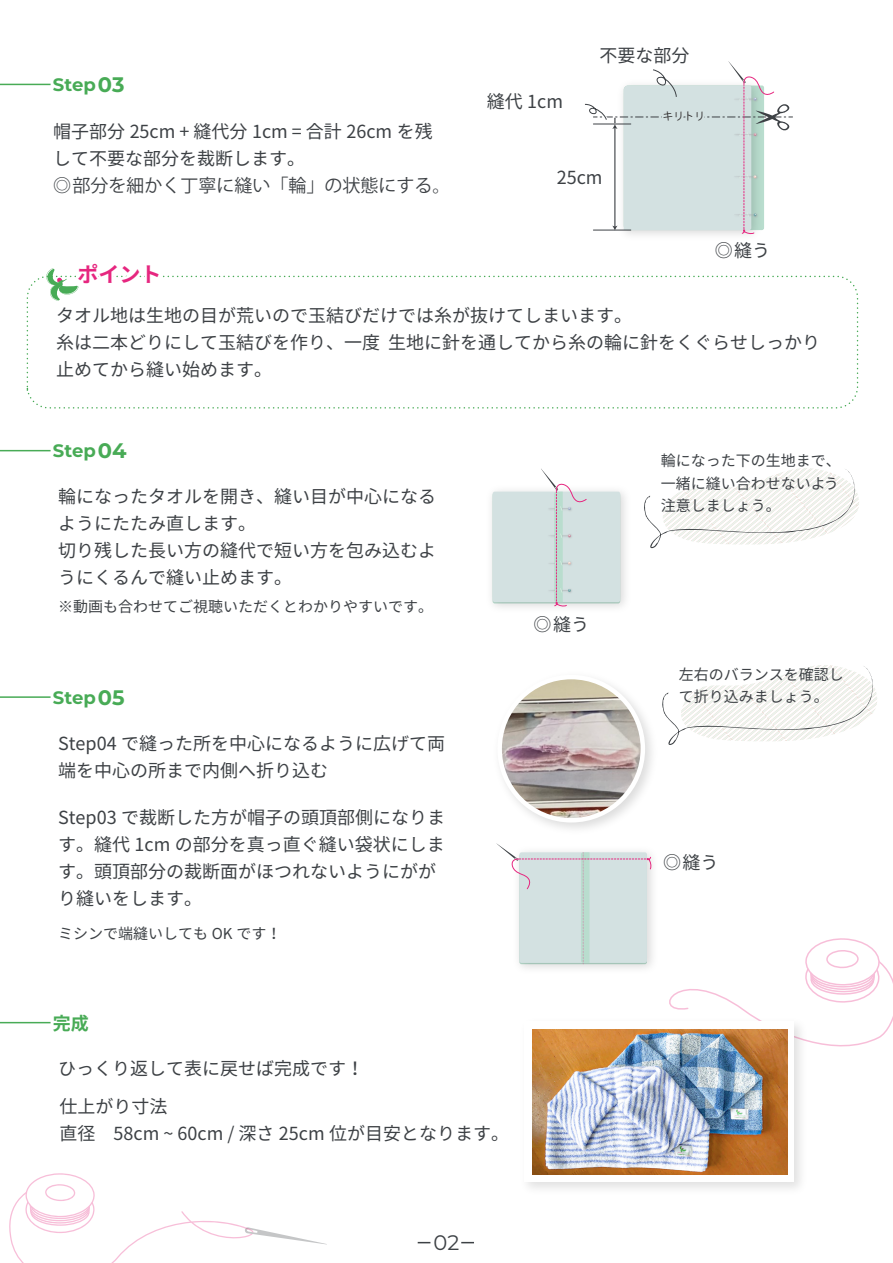
<style>
.page{position:relative;width:893px;height:1263px;background:#fff}
.page>*{position:absolute;margin:0;border:0;box-sizing:border-box;transform-origin:0 0}
.t1{font:700 21px "Noto Sans CJ Kjp";color:#e6267f}
.t2{font:21px "Montserrat";color:#3d4145}
.t3{font:18px/27px "Noto Sans CJ Kjp";color:#3d4145}
.t4{font:18px "Koz Go Pr 6 N";color:#3d4145}
.t5{font:700 18px "Montserrat";color:#48ab56}
.t6{font:700 18px "Noto Sans CJ Kjp";color:#48ab56}
.t7{font:15px/22.5px "Noto Sans CJ Kjp";color:#3d4145}
.t8{font:10.5px "Koz Go Pr 6 N";color:#231f20}
.s1{font-size:21px}
.s2{font-family:"Noto Sans CJ Kjp"}
</style>
<div class="page">
<svg style="left:418px;top:1242px;width:12px;height:1px"></svg>
<svg style="left:461px;top:1242px;width:13px;height:1px"></svg>
<svg style="left:26px;top:275px;width:833px;height:134px"></svg>
<hr style="left:0;top:84px;width:51px;height:1px;background:#48ab56">
<hr style="left:0;top:450px;width:51px;height:1px;background:#48ab56">
<svg style="left:669px;top:938px;width:224px;height:108px"></svg>
<svg style="left:585px;top:61px;width:207px;height:173px"></svg>
<img style="left:491px;top:491px;width:135px;height:114px">
<img style="left:495px;top:490px;width:130px;height:18px">
<div style="left:495px;top:508px;width:130px;height:27px;background:#d3e1e1"></div>
<img style="left:495px;top:535px;width:130px;height:73px">
<svg style="left:541px;top:469px;width:46px;height:138px"></svg>
<svg style="left:45px;top:268px;width:119px;height:33px"></svg>
<svg style="left:644px;top:468px;width:215px;height:80px"></svg>
<svg style="left:662px;top:665px;width:215px;height:80px"></svg>
<hr style="left:0;top:696px;width:51px;height:2px;background:#48ab56">
<hr style="left:0;top:1022px;width:51px;height:1px;background:#48ab56">
<svg style="left:496px;top:843px;width:156px;height:121px"></svg>
<img style="left:527px;top:1013px;width:285px;height:176px">
<div style="left:524px;top:1022px;width:270px;height:160px;background:#fff"></div>
<img style="left:532px;top:1030px;width:255px;height:144px">
<svg style="left:9px;top:1173px;width:318px;height:90px"></svg>
<img style="left:504px;top:685px;width:148px;height:144px">
<img style="left:500px;top:677px;width:143px;height:143px;border-radius:72px">
<div style="left:497px;top:675px;width:148px;height:147px;border:4px solid #fff;border-radius:50%"></div>
<p class="t5" style="left:53px;top:73px;width:73px">Step<span class="s1">03</span></p>
<p class="t3" style="left:53px;top:118px;width:381px">帽子部分 25cm + 縫代分 1cm = 合計 26cm を残して不要な部分を裁断します。</p>
<p class="t4" style="left:53px;top:175px;width:399px"><span class="s2">◎</span>部分を細かく丁寧に縫い「輪」の状態にする。</p>
<p class="t1" style="left:77px;top:262px;width:85px">ポイント</p>
<p class="t3" style="left:487px;top:89px;width:78px">縫代 1cm</p>
<p class="t3" style="left:599px;top:42px;width:91px">不要な部分</p>
<p class="t8" style="left:663px;top:110px;width:43px">キリトリ</p>
<p class="t3" style="left:557px;top:164px;width:47px">25cm</p>
<p class="t3" style="left:715px;top:238px;width:57px">◎縫う</p>
<p class="t3" style="left:56px;top:302px;width:766px">タオル地は生地の目が荒いので玉結びだけでは糸が抜けてしまいます。<br>糸は二本どりにして玉結びを作り、一度 生地に針を通してから糸の輪に針をくぐらせしっかり止めてから縫い始めます。</p>
<p class="t5" style="left:53px;top:439px;width:75px">Step<span class="s1">04</span></p>
<p class="t3" style="left:58px;top:483px;width:379px">輪になったタオルを開き、縫い目が中心になるようにたたみ直します。<br>切り残した長い方の縫代で短い方を包み込むようにくるんで縫い止めます。</p>
<p class="t7" style="left:58px;top:596px;width:376px">※動画も合わせてご視聴いただくとわかりやすいです。</p>
<p class="t5" style="left:53px;top:685px;width:73px">Step<span class="s1">05</span></p>
<p class="t3" style="left:58px;top:730px;width:389px">Step04 で縫った所を中心になるように広げて両端を中心の所まで内側へ折り込む</p>
<p class="t3" style="left:58px;top:804px;width:389px">Step03 で裁断した方が帽子の頭頂部側になります。縫代 1cm の部分を真っ直ぐ縫い袋状にします。頭頂部分の裁断面がほつれないようにががり縫いをします。</p>
<p class="t7" style="left:58px;top:923px;width:225px">ミシンで端縫いしても OK です！</p>
<p class="t6" style="left:53px;top:1013px;width:37px">完成</p>
<p class="t3" style="left:58px;top:1049px;width:307px;line-height:38.2px">ひっくり返して表に戻せば完成です！仕上がり寸法</p>
<p class="t3" style="left:60px;top:1120px;width:451px">直径　58cm ~ 60cm / 深さ 25cm 位が目安となります。</p>
<p class="t2" style="left:433px;top:1228px;width:27px">02</p>
<p class="t3" style="left:534px;top:612px;width:57px">◎縫う</p>
<p class="t7" style="left:661px;top:450px;width:181px">輪になった下の生地まで、一緒に縫い合わせないよう注意しましょう。</p>
<p class="t7" style="left:679px;top:663px;width:166px">左右のバランスを確認して折り込みましょう。</p>
<p class="t3" style="left:663px;top:849px;width:57px">◎縫う</p>
</div>
